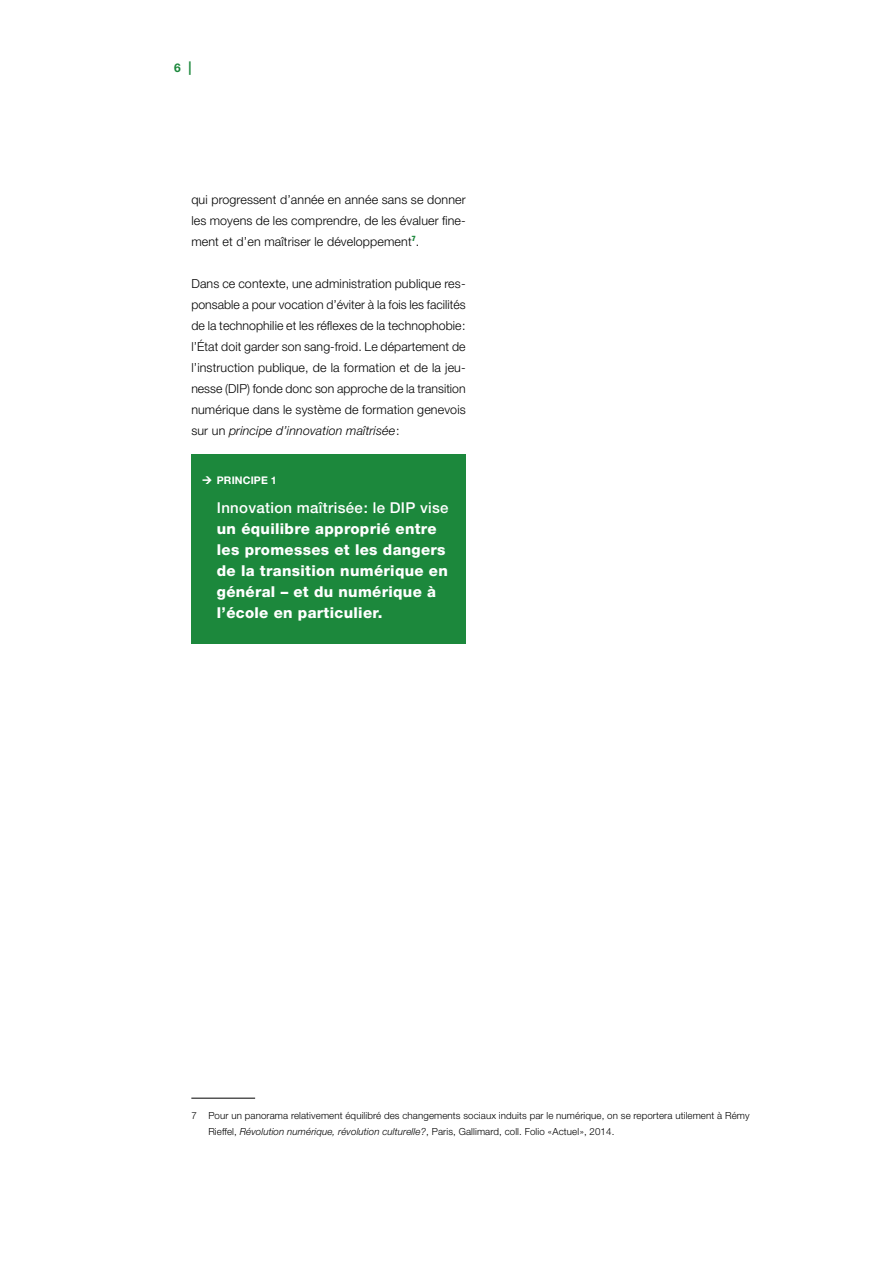
<style>
.page{position:relative;width:893px;height:1263px;background:#fff}
.page>*{position:absolute;margin:0;border:0;box-sizing:border-box;transform-origin:0 0}
.t1{font:800 15px/21px "Helvetica Neue LT Std";letter-spacing:.02em;color:#fff}
.t2{font:500 15px "Helvetica Neue LT Std";letter-spacing:.02em;color:#fff}
.t3{font:300 12.45px/21px "Helvetica Neue LT Std";letter-spacing:.01em;color:#000;text-align:justify}
.t4{font:700 12px "Helvetica Neue LT Std";color:#1c883c}
.t5{font:700 10.5px "Helvetica Neue LT Std";letter-spacing:.01em;color:#fff}
.t6{font:300 9.75px/16.5px "Helvetica Neue LT Std";letter-spacing:.01em;color:#000}
.s1{font-size:13.5px}
.s2{font-style:italic}
</style>
<div class="page">
<div style="left:191px;top:454px;width:275px;height:54px;background:#1c883c"></div>
<div style="left:191px;top:503px;width:275px;height:141px;background:#1c883c"></div>
<hr style="left:191px;top:1098px;width:64px;height:1px;background:#000">
<p class="t4" style="left:174px;top:60px;width:19px">6 <span class="s1">|</span></p>
<p class="t3" style="left:191px;top:189px;width:276px">qui progressent d’année en année sans se donner les moyens de les comprendre, de les évaluer fine&shy;ment et d’en maîtriser le développement<sup>7</sup>.</p>
<p class="t3" style="left:191px;top:273px;width:276px">Dans ce contexte, une administration publique res&shy;ponsable a pour vocation d’éviter à la fois les facilités de la technophilie et les réflexes de la technophobie: l’État doit garder son sang-froid. Le département de l’instruction publique, de la formation et de la jeu&shy;nesse (DIP) fonde donc son approche de la transition numérique dans le système de formation genevois sur un <span class="s2">principe d’innovation maîtrisée</span>:</p>
<p class="t5" style="left:217px;top:474px;width:61px">PRINCIPE 1</p>
<p class="t2" style="left:217px;top:499px;width:233px">Innovation maîtrisée: le DIP vise</p>
<p class="t1" style="left:217px;top:518px;width:233px">un équilibre approprié entre les promesses et les dangers de la transition numérique en général – et du numérique à l’école en particulier.</p>
<p class="t6" style="left:208px;top:1107px;width:543px;text-indent:-17px">7 Pour un panorama relativement équilibré des changements sociaux induits par le numérique, on se reportera utilement à Rémy<br>Rieffel, <span class="s2">Révolution numérique, révolution culturelle?</span>, Paris, Gallimard, coll. Folio «Actuel», 2014.</p>
</div>
